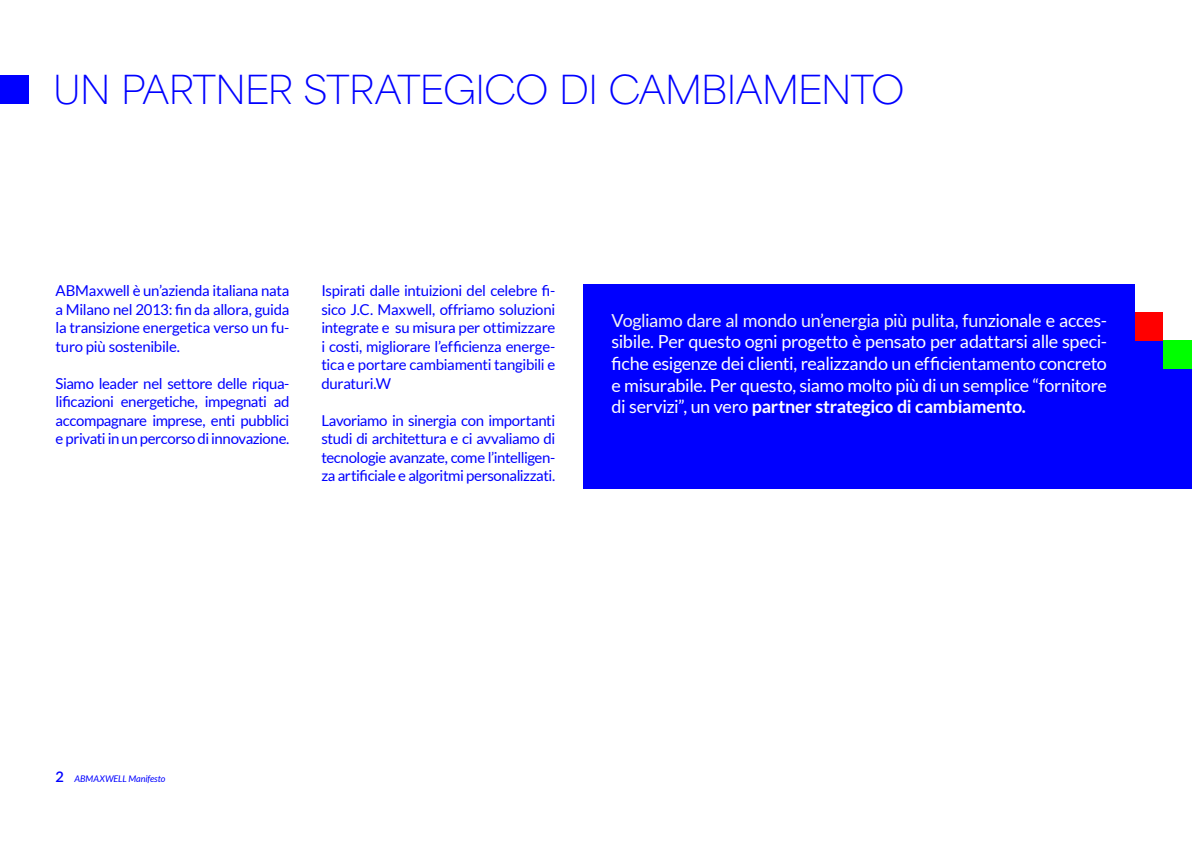
<style>
.page{position:relative;width:1192px;height:842px;background:#fff}
.page>*{position:absolute;margin:0;border:0;box-sizing:border-box;transform-origin:0 0}
.t1{font:100 37.5px "Area Normal";letter-spacing:-.035em;color:#00f}
.t2{font:18px/21.6px "Lato";letter-spacing:-.02em;color:#fff;text-align:justify}
.t3{font:15px/18.5px "Lato";letter-spacing:-.02em;color:#00f;text-align:justify}
.t4{font:italic 9.15px "Lato";letter-spacing:-.005em;color:#00f}
.s1{color:#f5f5f5}
.s2{font-weight:700}
.s3{font-weight:600;font-style:normal;font-size:14.7px}
</style>
<div class="page">
<div style="left:0;top:75px;width:28px;height:28px;background:#00f"></div>
<div style="left:583px;top:284px;width:609px;height:204px;background:#00f"></div>
<div style="left:1135px;top:284px;width:57px;height:57px;background:#fff"></div>
<div style="left:1135px;top:312px;width:29px;height:29px;background:#f00"></div>
<div style="left:1164px;top:341px;width:28px;height:28px;background:#0f0"></div>
<h1 class="t1" style="left:53px;top:69px;width:853px">UN PARTNER STRATEGICO DI CAMBIAMENTO</h1>
<p class="t3" style="left:56px;top:282px;width:235px">ABMaxwell è un’azienda italiana nata a Milano nel 2013: fin da allora, guida la transizione energetica verso un fu&shy;turo più sostenibile.</p>
<p class="t3" style="left:56px;top:375px;width:235px">Siamo leader nel settore delle riqua&shy;lificazioni energetiche, impegnati ad accompagnare imprese, enti pubblici e privati in un percorso di innovazione.</p>
<p class="t3" style="left:321px;top:281px;width:235px">Ispirati dalle intuizioni del celebre fi&shy;sico J.C. Maxwell, offriamo soluzioni integrate e su misura per ottimizzare i costi, migliorare l’efficienza energe&shy;tica e portare cambiamenti tangibili e duraturi.W</p>
<p class="t3" style="left:321px;top:411px;width:235px">Lavoriamo in sinergia con importanti studi di architettura e ci avvaliamo di tecnologie avanzate, come l’intelligen&shy;za artificiale e algoritmi personalizzati.</p>
<p class="t2" style="left:612px;top:311px;width:497px"><span class="s1">Vogliamo dare al mondo un’energia più pulita, fun</span>zionale e acces&shy;sibile. Per questo ogni progetto è pensato per adattarsi alle speci&shy;fiche esigenze dei clienti, realizzando un efficientamento concreto e misurabile. Per questo, siamo molto più di un semplice “fornitore di servizi”, un vero <span class="s2">partner strategico di cambiamento.</span></p>
<p class="t4" style="left:56px;top:776px;width:111px"><span class="s3">2</span> ABMAXWELL Manifesto</p>
</div>
